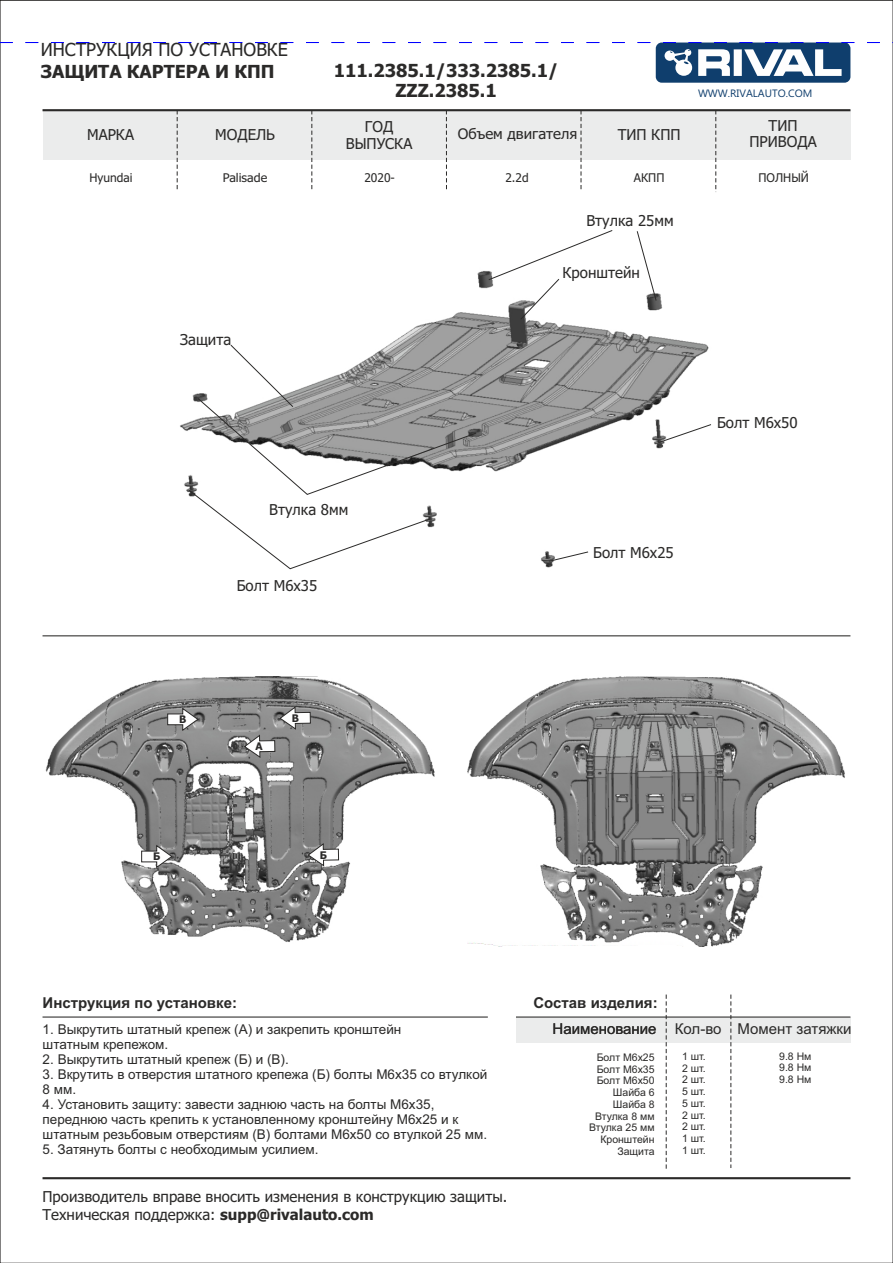
<style>
.page{position:relative;width:893px;height:1263px;background:#fff}
.page>*{position:absolute;margin:0;border:0;box-sizing:border-box;transform-origin:0 0}
.t1{font:700 18px/19.5px "Tahoma";color:#2b2a29;text-align:center}
.t2{font:18px "Tahoma";color:#2b2a29}
.t3{font:15px/16.4px "Tahoma";color:#2b2a29;text-align:center}
.t4{font:700 15px "Arial";color:#2b2a29}
.t5{font:15px "Arial";color:#2b2a29}
.t6{font:14.55px "Tahoma";color:#2b2a29}
.t7{font:13.5px/15.1px "Arial";color:#2b2a29}
.t8{font:12px "Tahoma";color:#2b2a29}
.t9{font:12px "Tahoma";color:#2b2a29;scale:1.04 1}
.t10{font:10.65px "Ebrima";color:#0f3e6d}
.t11{font:10.5px/11.7px "Arial";color:#2b2a29;text-align:justify}
.t12{font:700 10.5px "Tahoma";color:#2b2a29}
.s1{font-weight:700}
</style>
<div class="page">
<img style="left:180px;top:271px;width:529px;height:297px">
<img style="left:45px;top:676px;width:390px;height:266px">
<div style="left:516px;top:1017px;width:334px;height:25px;background:#ebecec"></div>
<div style="left:43px;top:110px;width:807px;height:50px;background:#ebecec"></div>
<hr style="left:43px;top:109px;width:807px;height:2px;background:#2b2a29">
<hr style="left:43px;top:1177px;width:807px;height:2px;background:#2b2a29">
<svg style="left:177px;top:111px;width:1px;height:78px"></svg>
<svg style="left:311px;top:111px;width:1px;height:78px"></svg>
<svg style="left:446px;top:111px;width:1px;height:78px"></svg>
<svg style="left:581px;top:111px;width:1px;height:78px"></svg>
<svg style="left:715px;top:111px;width:1px;height:81px"></svg>
<hr style="left:43px;top:635px;width:807px;height:1px;background:#2b2a29">
<svg style="left:666px;top:994px;width:1px;height:175px"></svg>
<hr style="left:516px;top:1016px;width:334px;height:1px;background:#2b2a29">
<svg style="left:730px;top:994px;width:1px;height:174px"></svg>
<hr style="left:43px;top:1016px;width:445px;height:1px;background:#2b2a29">
<svg style="left:488px;top:230px;width:125px;height:90px"></svg>
<svg style="left:636px;top:231px;width:21px;height:71px"></svg>
<svg style="left:141px;top:844px;width:32px;height:25px"></svg>
<svg style="left:307px;top:842px;width:32px;height:25px"></svg>
<svg style="left:657px;top:423px;width:54px;height:21px"></svg>
<svg style="left:167px;top:707px;width:32px;height:25px"></svg>
<svg style="left:243px;top:705px;width:68px;height:54px;background:#979797"></svg>
<svg style="left:188px;top:344px;width:289px;height:226px"></svg>
<svg style="left:0;top:42px;width:893px;height:41px"></svg>
<svg style="left:548px;top:551px;width:41px;height:11px"></svg>
<img style="left:468px;top:676px;width:377px;height:270px">
<h1 class="t2" style="left:41px;top:42px;width:249px">ИНСТРУКЦИЯ ПО УСТАНОВКЕ</h1>
<h1 class="t1" style="left:41px;top:63px;width:235px">ЗАЩИТА КАРТЕРА И КПП</h1>
<h1 class="t1" style="left:334px;top:62px;width:226px">111.2385.1/333.2385.1/<br>ZZZ.2385.1</h1>
<p class="t10" style="left:698px;top:89px;width:116px">WWW.RIVALAUTO.COM</p>
<p class="t3" style="left:87px;top:128px;width:48px">МАРКА</p>
<p class="t3" style="left:346px;top:120px;width:68px">ГОД<br>ВЫПУСКА</p>
<p class="t6" style="left:458px;top:128px;width:121px">Объем двигателя</p>
<p class="t3" style="left:618px;top:128px;width:64px">ТИП КПП</p>
<p class="t3" style="left:749px;top:119px;width:69px">ТИП<br>ПРИВОДА</p>
<p class="t3" style="left:215px;top:128px;width:61px">МОДЕЛЬ</p>
<p class="t8" style="left:89px;top:173px;width:45px">Hyundai</p>
<p class="t9" style="left:223px;top:172px;width:44px">Palisade</p>
<p class="t8" style="left:364px;top:173px;width:32px">2020-</p>
<p class="t8" style="left:505px;top:173px;width:25px">2.2d</p>
<p class="t8" style="left:634px;top:173px;width:32px">АКПП</p>
<p class="t8" style="left:758px;top:173px;width:52px">ПОЛНЫЙ</p>
<p class="t3" style="left:586px;top:214px;width:89px">Втулка 25мм</p>
<p class="t3" style="left:180px;top:333px;width:53px">Защита</p>
<p class="t3" style="left:269px;top:503px;width:81px">Втулка 8мм</p>
<p class="t3" style="left:237px;top:578px;width:82px">Болт М6х35</p>
<p class="t3" style="left:563px;top:265px;width:79px">Кронштейн</p>
<p class="t3" style="left:717px;top:416px;width:82px">Болт М6х50</p>
<p class="t3" style="left:593px;top:546px;width:82px">Болт М6х25</p>
<p class="t12" style="left:179px;top:715px;width:9px">В</p>
<p class="t12" style="left:292px;top:714px;width:9px">В</p>
<p class="t12" style="left:256px;top:742px;width:9px">А</p>
<p class="t12" style="left:153px;top:852px;width:9px">Б</p>
<p class="t12" style="left:320px;top:850px;width:9px">Б</p>
<p class="t4" style="left:43px;top:997px;width:196px">Инструкция по установке:</p>
<p class="t7" style="left:43px;top:1023px;width:360px">1. Выкрутить штатный крепеж (А) и закрепить кронштейн штатным крепежом.</p>
<p class="t7" style="left:43px;top:1053px;width:248px">2. Выкрутить штатный крепеж (Б) и (В).</p>
<p class="t7" style="left:43px;top:1068px;width:446px">3. Вкрутить в отверстия штатного крепежа (Б) болты М6х35 со втулкой<br>8 мм.</p>
<p class="t7" style="left:43px;top:1098px;width:446px">4. Установить защиту: завести заднюю часть на болты М6х35, переднюю часть крепить к установленному кронштейну М6х25 и к штатным резьбовым отверстиям (В) болтами М6х50 со втулкой 25 мм.</p>
<p class="t7" style="left:43px;top:1143px;width:277px">5. Затянуть болты с необходимым усилием.</p>
<p class="t3" style="left:43px;top:1189px;width:466px;line-height:18.1px;text-align:left">Производитель вправе вносить изменения в конструкцию защиты.<br>Техническая поддержка: <span class="s1">supp@rivalauto.com</span></p>
<p class="t4" style="left:533px;top:997px;width:126px">Состав изделия:</p>
<p class="t5" style="left:675px;top:1023px;width:178px">Кол-во Момент затяжки</p>
<p class="t5" style="left:552px;top:1023px;width:105px">Наименование</p>
<p class="t11" style="left:589px;top:1052px;width:67px;text-align:right">Болт М6х25<br>Болт М6х35<br>Болт М6х50<br>Шайба 6<br>Шайба 8<br>Втулка 8 мм<br>Втулка 25 мм<br>Кронштейн<br>Защита</p>
<p class="t11" style="left:682px;top:1051px;width:25px">1 шт.<br>2 шт.<br>2 шт.<br>5 шт.<br>5 шт.<br>2 шт.<br>2 шт.<br>1 шт.<br>1 шт.</p>
<p class="t11" style="left:779px;top:1051px;width:34px">9.8 Нм 9.8 Нм 9.8 Нм</p>
</div>
